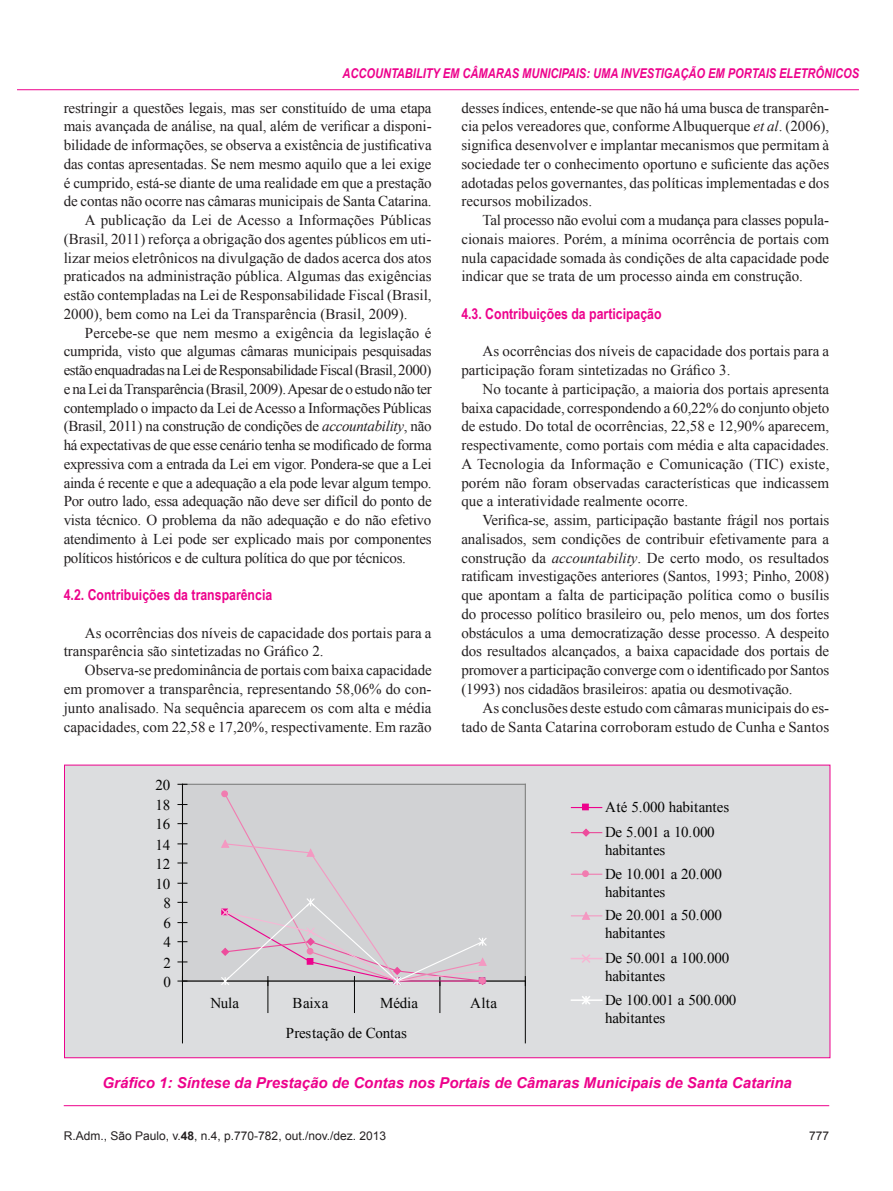
<style>
.page{position:relative;width:893px;height:1191px;background:#fff}
.page>*{position:absolute;margin:0;border:0;box-sizing:border-box;transform-origin:0 0}
.t1{font:15px/18.8px "Times New Roman";letter-spacing:-.01em;color:#231f20;text-align:justify}
.t2{font:15px/23.5px "Times New Roman";letter-spacing:-.015em;color:#050504}
.t3{font:15px "Times New Roman";letter-spacing:-.03em;color:#231f20}
.t4{font:15px/18.8px "Times New Roman";letter-spacing:.01em;color:#231f20;text-align:right}
.t5{font:italic 700 15px "Arial";color:#ed028c}
.t6{font:700 15px "Arial Narrow";color:#ed028c}
.t7{font:italic 700 13.5px "Arial Narrow";color:#ed028c}
.t8{font:12px "Arial";color:#231f20}
.s1{font-style:italic}
.s2{font-weight:700}
</style>
<div class="page">
<hr style="left:64px;top:1105px;width:765px;height:1px;background:#ed028c">
<hr style="left:17px;top:89px;width:842px;height:1px;background:#ed028c">
<div style="left:64px;top:765px;width:766px;height:292px;background:#dcdddf"></div>
<div style="left:182px;top:784px;width:343px;height:197px;background:#d1d2d4"></div>
<hr style="left:182px;top:783px;width:343px;height:2px;background:#808180">
<hr style="left:525px;top:784px;width:1px;height:197px;background:#808180">
<hr style="left:182px;top:784px;width:1px;height:197px;background:#050504">
<hr style="left:182px;top:980px;width:343px;height:1px;background:#050504">
<svg style="left:178px;top:976px;width:9px;height:9px"></svg>
<div style="left:221px;top:790px;width:7px;height:7px;border:1px solid #f17cb0;border-radius:50%"></div>
<svg style="left:220px;top:791px;width:268px;height:195px"></svg>
<hr style="left:268px;top:981px;width:1px;height:31px;background:#050504">
<hr style="left:354px;top:981px;width:1px;height:31px;background:#050504">
<hr style="left:440px;top:981px;width:1px;height:31px;background:#050504">
<hr style="left:182px;top:981px;width:1px;height:62px;background:#050504">
<hr style="left:525px;top:981px;width:1px;height:62px;background:#050504">
<hr style="left:571px;top:807px;width:31px;height:1px;background:#ed028c">
<div style="left:582px;top:803px;width:7px;height:7px;border:1px solid #ed028c"></div>
<hr style="left:571px;top:832px;width:31px;height:1px;background:#ed4c9c">
<svg style="left:581px;top:828px;width:10px;height:9px"></svg>
<hr style="left:571px;top:873px;width:31px;height:1px;background:#f17cb0">
<div style="left:582px;top:870px;width:7px;height:7px;border:1px solid #f17cb0;border-radius:50%"></div>
<hr style="left:571px;top:915px;width:31px;height:1px;background:#f499c2">
<svg style="left:581px;top:911px;width:10px;height:9px"></svg>
<hr style="left:571px;top:957px;width:31px;height:2px;background:#f6b7d4">
<svg style="left:581px;top:954px;width:11px;height:9px"></svg>
<hr style="left:571px;top:999px;width:31px;height:2px;background:#fff">
<svg style="left:581px;top:996px;width:11px;height:9px"></svg>
<p class="t7" style="left:343px;top:63px;width:518px">ACCOUNTABILITY EM CÂMARAS MUNICIPAIS: UMA INVESTIGAÇÃO EM PORTAIS ELETRÔNICOS</p>
<p class="t1" style="left:64px;top:98px;width:369px">restringir a questões legais, mas ser constituído de uma etapa</p>
<p class="t1" style="left:64px;top:117px;width:369px">mais avançada de análise, na qual, além de verificar a disponi-</p>
<p class="t1" style="left:64px;top:135px;width:369px">bilidade de informações, se observa a existência de justificativa</p>
<p class="t1" style="left:64px;top:154px;width:369px">das contas apresentadas. Se nem mesmo aquilo que a lei exige</p>
<p class="t1" style="left:64px;top:173px;width:369px">é cumprido, está-se diante de uma realidade em que a prestação</p>
<p class="t1" style="left:64px;top:192px;width:369px">de contas não ocorre nas câmaras municipais de Santa Catarina.</p>
<p class="t1" style="left:85px;top:210px;width:348px">A publicação da Lei de Acesso a Informações Públicas</p>
<p class="t1" style="left:64px;top:229px;width:369px">(Brasil, 2011) reforça a obrigação dos agentes públicos em uti-</p>
<p class="t1" style="left:64px;top:248px;width:369px">lizar meios eletrônicos na divulgação de dados acerca dos atos</p>
<p class="t1" style="left:64px;top:267px;width:369px">praticados na administração pública. Algumas das exigências</p>
<p class="t1" style="left:64px;top:285px;width:369px">estão contempladas na Lei de Responsabilidade Fiscal (Brasil,</p>
<p class="t1" style="left:64px;top:304px;width:345px">2000), bem como na Lei da Transparência (Brasil, 2009).</p>
<p class="t1" style="left:85px;top:323px;width:348px">Percebe-se que nem mesmo a exigência da legislação é</p>
<p class="t1" style="left:64px;top:342px;width:369px">cumprida, visto que algumas câmaras municipais pesquisadas</p>
<p class="t3" style="left:64px;top:360px;width:369px">estão enquadradas na Lei de Responsabilidade Fiscal (Brasil, 2000)</p>
<p class="t3" style="left:64px;top:379px;width:369px">e na Lei da Transparência (Brasil, 2009). Apesar de o estudo não ter</p>
<p class="t1" style="left:64px;top:398px;width:369px">contemplado o impacto da Lei de Acesso a Informações Públicas</p>
<p class="t1" style="left:64px;top:417px;width:369px">(Brasil, 2011) na construção de condições de <span class="s1">accountability</span>, não</p>
<p class="t1" style="left:64px;top:435px;width:369px">há expectativas de que esse cenário tenha se modificado de forma</p>
<p class="t1" style="left:64px;top:454px;width:369px">expressiva com a entrada da Lei em vigor. Pondera-se que a Lei</p>
<p class="t1" style="left:64px;top:473px;width:369px">ainda é recente e que a adequação a ela pode levar algum tempo.</p>
<p class="t1" style="left:64px;top:492px;width:369px">Por outro lado, essa adequação não deve ser difícil do ponto de</p>
<p class="t1" style="left:64px;top:510px;width:369px">vista técnico. O problema da não adequação e do não efetivo</p>
<p class="t1" style="left:64px;top:529px;width:369px">atendimento à Lei pode ser explicado mais por componentes</p>
<p class="t1" style="left:64px;top:548px;width:344px">políticos históricos e de cultura política do que por técnicos.</p>
<p class="t6" style="left:64px;top:583px;width:210px">4.2. Contribuições da transparência</p>
<p class="t1" style="left:64px;top:623px;width:369px;text-indent:21px">As ocorrências dos níveis de capacidade dos portais para a transparência são sintetizadas no Gráfico 2.</p>
<p class="t1" style="left:64px;top:660px;width:370px;text-indent:21px">Observa-se predominância de portais com baixa capacidade em promover a transparência, representando 58,06% do con&shy;junto analisado. Na sequência aparecem os com alta e média capacidades, com 22,58 e 17,20%, respectivamente. Em razão</p>
<p class="t2" style="left:155px;top:773px;width:16px">20</p>
<p class="t1" style="left:461px;top:98px;width:369px">desses índices, entende-se que não há uma busca de transparên&shy;cia pelos vereadores que, conforme Albuquerque <span class="s1">et al</span>. (2006), significa desenvolver e implantar mecanismos que permitam à sociedade ter o conhecimento oportuno e suficiente das ações adotadas pelos governantes, das políticas implementadas e dos recursos mobilizados.</p>
<p class="t1" style="left:461px;top:210px;width:369px;text-indent:21px">Tal processo não evolui com a mudança para classes popula&shy;cionais maiores. Porém, a mínima ocorrência de portais com nula capacidade somada às condições de alta capacidade pode indicar que se trata de um processo ainda em construção.</p>
<p class="t6" style="left:461px;top:302px;width:202px">4.3. Contribuições da participação</p>
<p class="t1" style="left:461px;top:342px;width:369px;text-indent:21px">As ocorrências dos níveis de capacidade dos portais para a participação foram sintetizadas no Gráfico 3.</p>
<p class="t1" style="left:461px;top:379px;width:370px;text-indent:21px">No tocante à participação, a maioria dos portais apresenta baixa capacidade, correspondendo a 60,22% do conjunto objeto de estudo. Do total de ocorrências, 22,58 e 12,90% aparecem, respectivamente, como portais com média e alta capacidades.<br>A Tecnologia da Informação e Comunicação (TIC) existe, porém não foram observadas características que indicassem que a interatividade realmente ocorre.</p>
<p class="t1" style="left:461px;top:510px;width:369px;text-indent:21px">Verifica-se, assim, participação bastante frágil nos portais analisados, sem condições de contribuir efetivamente para a construção da <span class="s1">accountability</span>. De certo modo, os resultados ratificam investigações anteriores (Santos, 1993; Pinho, 2008) que apontam a falta de participação política como o busílis do processo político brasileiro ou, pelo menos, um dos fortes obstáculos a uma democratização desse processo. A despeito dos resultados alcançados, a baixa capacidade dos portais de promover a participação converge com o identificado por Santos (1993) nos cidadãos brasileiros: apatia ou desmotivação.</p>
<p class="t4" style="left:461px;top:698px;width:369px">As conclusões deste estudo com câmaras municipais do es&shy;tado de Santa Catarina corroboram estudo de Cunha e Santos</p>
<p class="t2" style="left:155px;top:793px;width:16px">18</p>
<p class="t2" style="left:155px;top:812px;width:16px">16</p>
<p class="t2" style="left:155px;top:832px;width:16px">14</p>
<p class="t2" style="left:155px;top:851px;width:16px">12</p>
<p class="t2" style="left:155px;top:872px;width:16px">10</p>
<p class="t2" style="left:163px;top:891px;width:9px">8</p>
<p class="t2" style="left:163px;top:911px;width:9px">6</p>
<p class="t2" style="left:163px;top:930px;width:9px">4</p>
<p class="t2" style="left:163px;top:950px;width:9px">2</p>
<p class="t2" style="left:163px;top:969px;width:9px">0</p>
<p class="t2" style="left:211px;top:991px;width:30px">Nula</p>
<p class="t2" style="left:293px;top:991px;width:37px">Baixa</p>
<p class="t2" style="left:380px;top:991px;width:40px">Média</p>
<p class="t2" style="left:470px;top:991px;width:28px">Alta</p>
<p class="t2" style="left:286px;top:1021px;width:122px">Prestação de Contas</p>
<p class="t2" style="left:605px;top:794px;width:126px;line-height:25px">Até 5.000 habitantes<br>De 5.001 a 10.000</p>
<p class="t2" style="left:605px;top:838px;width:118px">habitantes<br>De 10.001 a 20.000</p>
<p class="t2" style="left:605px;top:879px;width:118px">habitantes<br>De 20.001 a 50.000</p>
<p class="t2" style="left:605px;top:920px;width:126px;line-height:24.8px">habitantes<br>De 50.001 a 100.000</p>
<p class="t2" style="left:605px;top:964px;width:133px">habitantes<br>De 100.001 a 500.000</p>
<p class="t2" style="left:605px;top:1005px;width:62px">habitantes</p>
<p class="t5" style="left:103px;top:1073px;width:691px">Gráfico 1: Síntese da Prestação de Contas nos Portais de Câmaras Municipais de Santa Catarina</p>
<p class="t8" style="left:64px;top:1128px;width:324px">R.Adm., São Paulo, v.<span class="s2">48</span>, n.4, p.770-782, out./nov./dez. 2013</p>
<p class="t8" style="left:809px;top:1128px;width:22px">777</p>
</div>
